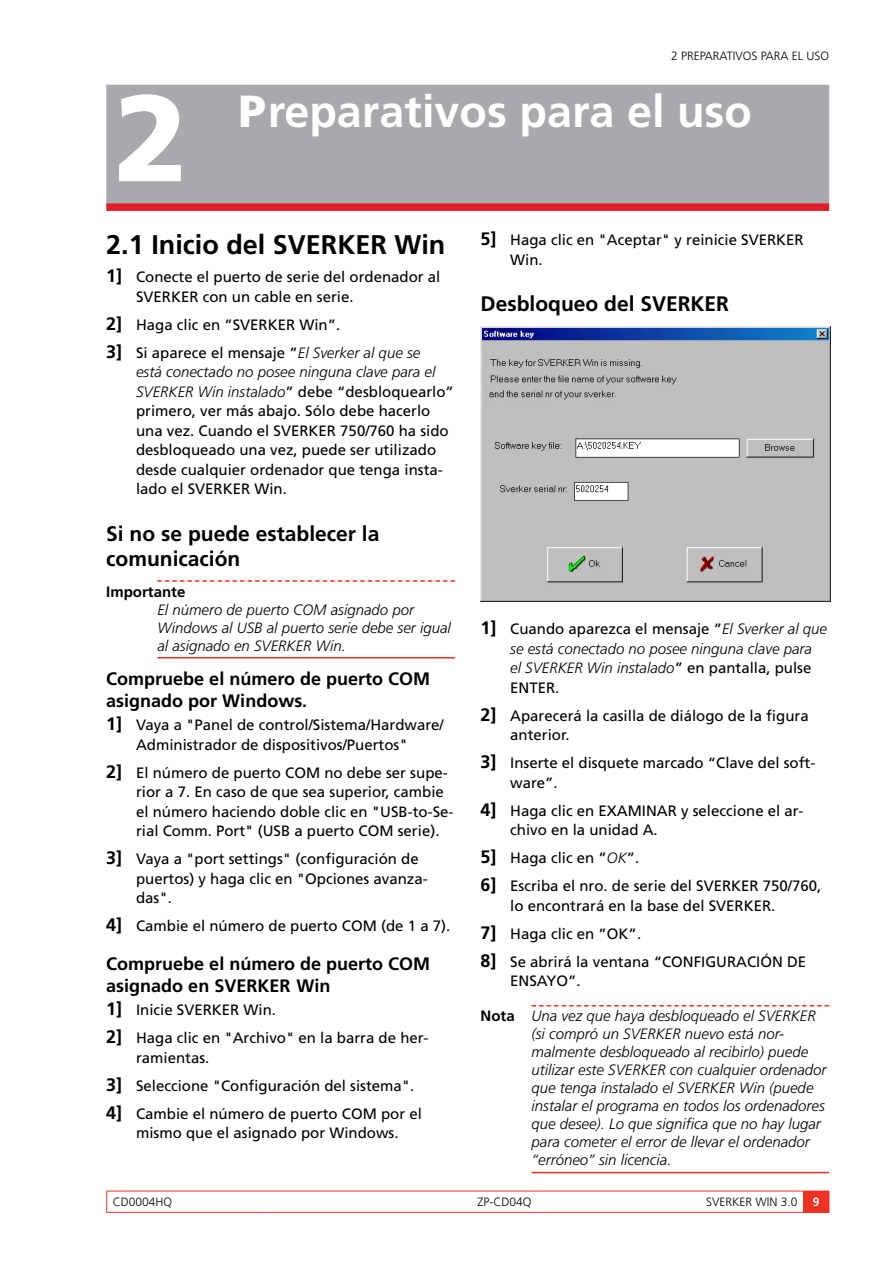
<style>
.page{position:relative;width:893px;height:1263px;background:#fff}
.page>*{position:absolute;margin:0;border:0;box-sizing:border-box;transform-origin:0 0}
.t1{font:900 122.4px "Frutiger LT Std";color:#fff}
.t2{font:700 45px "Frutiger LT Std";color:#fff}
.t3{font:700 27px "Frutiger LT Std";color:#000}
.t4{font:700 21px/25.2px "Frutiger LT Std";color:#000}
.t5{font:700 18px/21.6px "Frutiger LT Std";color:#000}
.t6{font:15px/19.5px "Frutiger LT Std";color:#000}
.t7{font:italic 300 15px/18px "Frutiger LT Std";color:#000}
.t8{font:700 15px "Frutiger LT Std";color:#000}
.t9{font:300 12px "Frutiger LT Std";color:#000}
.t10{font:700 12px "Frutiger LT Std";color:#fff}
.s1{font-weight:900}
.s2{font-weight:700;font-size:18px}
.s3{font-weight:300;font-style:italic}
.s4{font-weight:700;font-style:normal;font-size:18px}
.s5{font-weight:400;font-style:normal}
.s6{font-weight:700;font-style:normal}
</style>
<div class="page">
<svg style="left:106px;top:1192px;width:1px;height:20px"></svg>
<hr style="left:106px;top:1191px;width:166px;height:1px;background:#ee3124">
<hr style="left:106px;top:1212px;width:166px;height:1px;background:#ee3124">
<hr style="left:272px;top:1191px;width:266px;height:1px;background:#ee3124">
<hr style="left:272px;top:1212px;width:266px;height:1px;background:#ee3124">
<hr style="left:538px;top:1191px;width:265px;height:1px;background:#ee3124">
<hr style="left:538px;top:1212px;width:265px;height:1px;background:#ee3124">
<svg style="left:803px;top:1191px;width:27px;height:22px"></svg>
<div style="left:106px;top:85px;width:723px;height:120px;background:#a7a9ac"></div>
<div style="left:106px;top:203px;width:723px;height:8px;background:#df1e26"></div>
<svg style="left:157px;top:580px;width:298px;height:2px"></svg>
<hr style="left:157px;top:657px;width:298px;height:1px;background:#ee3124">
<svg style="left:531px;top:1005px;width:298px;height:1px"></svg>
<hr style="left:531px;top:1172px;width:298px;height:1px;background:#ee3124">
<img style="left:480px;top:327px;width:350px;height:274px">
<p class="t9" style="left:671px;top:49px;width:24px">2 PREPARA</p>
<p class="t9" style="left:727px;top:49px;width:17px">TIVOS</p>
<p class="t9" style="left:761px;top:49px;width:8px">PARA</p>
<p class="t9" style="left:792px;top:49px;width:23px">EL USO</p>
<h1 class="t1" style="left:114px;top:64px;width:76px">2</h1>
<h2 class="t2" style="left:238px;top:85px;width:515px"><span class="s1">P</span>reparativos para el uso</h2>
<h3 class="t3" style="left:106px;top:229px;width:341px">2.1 Inicio del SVERKER Win</h3>
<p class="t6" style="left:136px;top:267px;width:306px;text-indent:-30px"><span class="s2">1]</span> Conecte el puerto de serie del ordenador al<br>SVERKER con un cable en serie.</p>
<p class="t6" style="left:106px;top:310px;width:316px;line-height:28px"><span class="s2">2]</span> Haga clic en ”SVERKER Win”.<br><span class="s2">3]</span> Si aparece el mensaje ”<span class="s3">El Sverker al que se</span></p>
<p class="t6" style="left:136px;top:362px;width:319px"><span class="s3">está conectado no posee ninguna clave para el SVERKER Win instalado</span>” debe “desbloquearlo” primero, ver más abajo. Sólo debe hacerlo una vez. Cuando el SVERKER 750/760 ha sido desbloqueado una vez, puede ser utilizado desde cualquier ordenador que tenga insta&shy;lado el SVERKER Win.</p>
<h3 class="t4" style="left:106px;top:521px;width:275px">Si no se puede establecer la comunicación</h3>
<p class="t8" style="left:106px;top:583px;width:81px">Importante</p>
<p class="t7" style="left:157px;top:601px;width:295px">El número de puerto COM asignado por<br>Windows al USB al puerto serie debe ser igual al asignado en SVERKER Win.</p>
<p class="t5" style="left:106px;top:668px;width:325px">Compruebe el número de puerto COM asignado por Windows.</p>
<p class="t6" style="left:106px;top:715px;width:339px;text-align:center"><span class="s2">1]</span> Vaya a "Panel de control/Sistema/Hardware/<br>Administrador de dispositivos/Puertos"</p>
<p class="t6" style="left:136px;top:763px;width:319px;text-indent:-30px"><span class="s2">2]</span> El número de puerto COM no debe ser supe&shy;rior a 7. En caso de que sea superior, cambie el número haciendo doble clic en "USB-to-Se&shy;rial Comm. Port" (USB a puerto COM serie).</p>
<p class="t6" style="left:136px;top:849px;width:293px;text-indent:-30px"><span class="s2">3]</span> Vaya a "port settings" (configuración de puertos) y haga clic en "Opciones avanza&shy;das".</p>
<p class="t6" style="left:106px;top:916px;width:346px"><span class="s2">4]</span> Cambie el número de puerto COM (de 1 a 7).</p>
<p class="t5" style="left:106px;top:953px;width:325px">Compruebe el número de puerto COM asignado en SVERKER Win</p>
<p class="t6" style="left:106px;top:996px;width:324px;line-height:28px"><span class="s2">1]</span> Inicie SVERKER Win.<br><span class="s2">2]</span> Haga clic en "Archivo" en la barra de her-</p>
<p class="t6" style="left:106px;top:1044px;width:317px;line-height:28px;text-indent:30px">ramientas.<br><span class="s2">3]</span> Seleccione "Configuración del sistema".<br><span class="s2">4]</span> Cambie el número de puerto COM por el</p>
<p class="t6" style="left:136px;top:1123px;width:264px">mismo que el asignado por Windows.</p>
<p class="t6" style="left:510px;top:230px;width:295px;text-indent:-30px"><span class="s2">5]</span> Haga clic en "Aceptar" y reinicie SVERKER<br>Win.</p>
<h3 class="t4" style="left:480px;top:291px;width:250px">Desbloqueo del SVERKER</h3>
<p class="t7" style="left:510px;top:619px;width:318px;line-height:19.5px;text-indent:-30px"><span class="s4">1]</span> <span class="s5">Cuando aparezca el mensaje ”</span>El Sverker al que se está conectado no posee ninguna clave para<br>el SVERKER Win instalado<span class="s5">” en pantalla, pulse ENTER.</span></p>
<p class="t6" style="left:510px;top:706px;width:300px;text-indent:-30px"><span class="s2">2]</span> Aparecerá la casilla de diálogo de la figura anterior.</p>
<p class="t6" style="left:510px;top:753px;width:307px;text-indent:-30px"><span class="s2">3]</span> Inserte el disquete marcado “Clave del soft&shy;ware”.</p>
<p class="t6" style="left:510px;top:801px;width:295px;text-indent:-30px"><span class="s2">4]</span> Haga clic en EXAMINAR y seleccione el ar&shy;chivo en la unidad A.</p>
<p class="t6" style="left:480px;top:844px;width:342px;line-height:28px"><span class="s2">5]</span> Haga clic en ”<span class="s3">OK</span>”.<br><span class="s2">6]</span> Escriba el nro. de serie del SVERKER 750/760,</p>
<p class="t6" style="left:480px;top:892px;width:327px;line-height:28px;text-indent:30px">lo encontrará en la base del SVERKER.<br><span class="s2">7]</span> Haga clic en ”OK”.<br><span class="s2">8]</span> Se abrirá la ventana “CONFIGURACIÓN DE</p>
<p class="t6" style="left:510px;top:971px;width:72px">ENSAYO”.</p>
<p class="t7" style="left:532px;top:1007px;width:297px;text-indent:-51px"><span class="s6">Nota</span> Una vez que haya desbloqueado el SVERKER (si compró un SVERKER nuevo está nor&shy;malmente desbloqueado al recibirlo) puede utilizar este SVERKER con cualquier ordenador que tenga instalado el SVERKER Win (puede instalar el programa en todos los ordenadores que desee). Lo que significa que no hay lugar para cometer el error de llevar el ordenador “erróneo” sin licencia.</p>
<p class="t9" style="left:113px;top:1195px;width:61px">CD0004HQ</p>
<p class="t9" style="left:478px;top:1195px;width:56px">ZP-CD04Q</p>
<p class="t9" style="left:706px;top:1195px;width:93px">SVERKER WIN 3.0</p>
<p class="t10" style="left:813px;top:1195px;width:8px">9</p>
</div>
